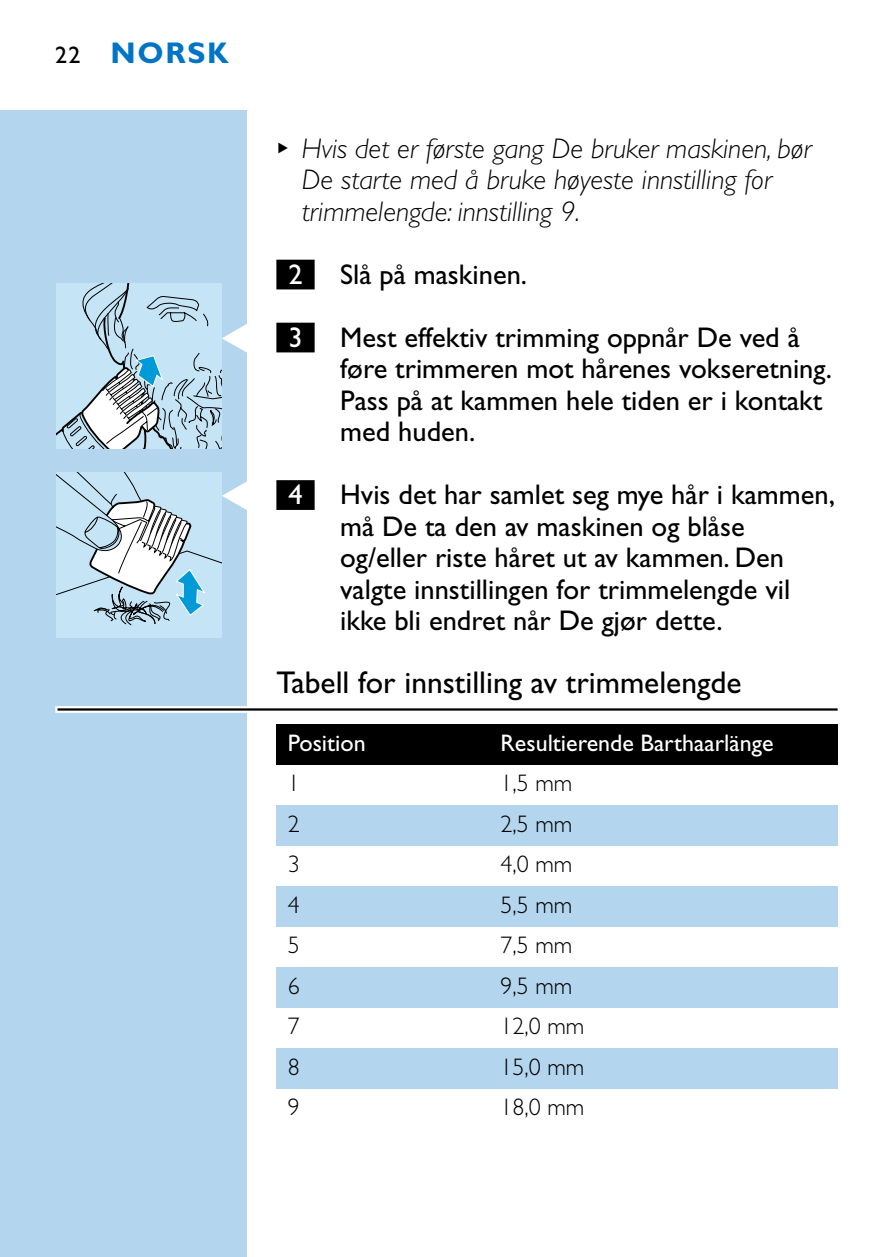
<style>
.page{position:relative;width:891px;height:1257px;background:#fff}
.page>*{position:absolute;margin:0;border:0;box-sizing:border-box;transform-origin:0 0}
.t1{font:54px "Philips Tape";color:#fff}
.t2{font:31.5px "Gill Sans";color:#000}
.t3{font:700 30px "Gill Sans";letter-spacing:.055em;color:#0074c5}
.t4{font:28.5px/31.5px "Gill Sans";color:#000}
.t5{font:italic 300 28.5px/31.5px "Gill Sans";color:#000}
.t6{font:28.5px "Gill Sans";color:#fff}
.t7{font:300 24px/40.5px "Gill Sans";color:#000}
.t8{font:24px "Gill Sans";color:#fff}
.s1{font-weight:400;font-size:24px;color:#000}
.s2{font-family:"Gill Sans";font-size:28.5px}
</style>
<div class="page">
<div style="left:0;top:110px;width:247px;height:1147px;background:#b3d5ee"></div>
<div style="left:276px;top:260px;width:39px;height:29px;background:#000"></div>
<div style="left:276px;top:323px;width:39px;height:29px;background:#000"></div>
<div style="left:276px;top:480px;width:39px;height:30px;background:#000"></div>
<div style="left:55px;top:706px;width:783px;height:7px;background:#fff"></div>
<hr style="left:58px;top:708px;width:780px;height:3px;background:#000">
<svg style="left:56px;top:284px;width:165px;height:164px"></svg>
<div style="left:56px;top:472px;width:165px;height:165px;background:#c5e4f5"></div>
<svg style="left:56px;top:472px;width:165px;height:154px"></svg>
<div style="left:276px;top:1048px;width:562px;height:41px;background:#b3d5ee"></div>
<div style="left:276px;top:968px;width:562px;height:40px;background:#b3d5ee"></div>
<div style="left:276px;top:886px;width:562px;height:41px;background:#b3d5ee"></div>
<div style="left:276px;top:806px;width:562px;height:40px;background:#b3d5ee"></div>
<div style="left:276px;top:724px;width:562px;height:41px;background:#000"></div>
<p class="t3" style="left:55px;top:43px;width:175px"><span class="s1">22</span> NORSK</p>
<p class="t5" style="left:302px;top:135px;width:511px;text-indent:-26px"><sup>B</sup> Hvis det er første gang De bruker maskinen, bør<br>De starte med å bruke høyeste innstilling for trimmelengde: innstilling 9.</p>
<p class="t6" style="left:288px;top:264px;width:16px">2</p>
<p class="t4" style="left:340px;top:261px;width:189px">Slå på maskinen.</p>
<h1 class="t1" style="left:217px;top:302px;width:87px">C <span class="s2">3</span></h1>
<p class="t4" style="left:340px;top:324px;width:493px">Mest effektiv trimming oppnår De ved å føre trimmeren mot hårenes vokseretning.<br>Pass på at kammen hele tiden er i kontakt med huden.</p>
<h1 class="t1" style="left:217px;top:460px;width:87px">C <span class="s2">4</span></h1>
<p class="t4" style="left:340px;top:482px;width:496px">Hvis det har samlet seg mye hår i kammen, må De ta den av maskinen og blåse og/eller riste håret ut av kammen. Den valgte innstillingen for trimmelengde vil ikke bli endret når De gjør dette.</p>
<p class="t2" style="left:276px;top:672px;width:467px">Tabell for innstilling av trimmelengde</p>
<p class="t8" style="left:288px;top:734px;width:79px">Position</p>
<p class="t7" style="left:288px;top:766px;width:13px;text-align:justify">1<br>2<br>3<br>4<br>5<br>6<br>7<br>8<br>9</p>
<p class="t8" style="left:500px;top:734px;width:275px">Resultierende Barthaarlänge</p>
<p class="t7" style="left:500px;top:766px;width:85px">1,5 mm<br>2,5 mm<br>4,0 mm<br>5,5 mm<br>7,5 mm<br>9,5 mm<br>12,0 mm<br>15,0 mm<br>18,0 mm</p>
</div>
